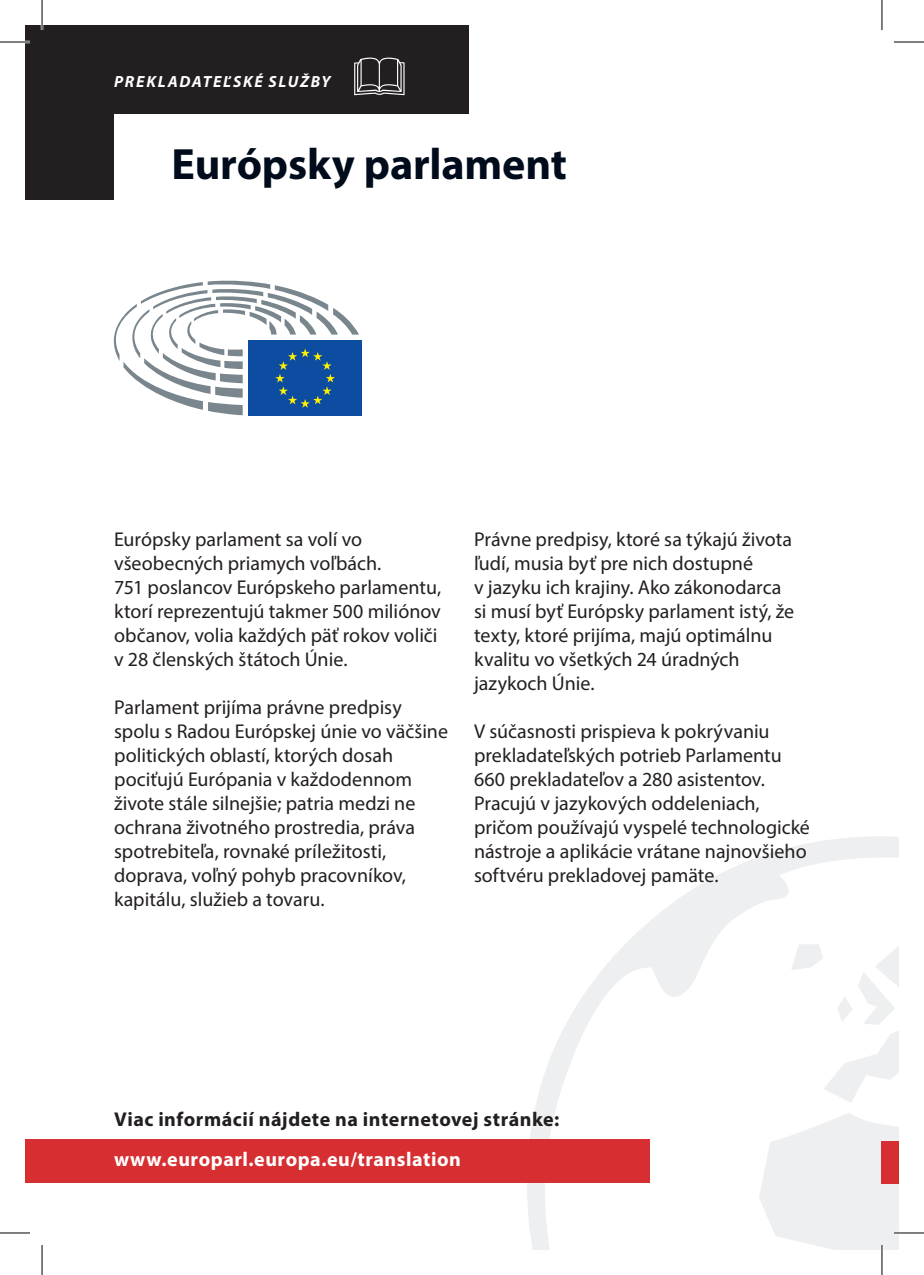
<style>
.page{position:relative;width:924px;height:1275px;background:#fff}
.page>*{position:absolute;margin:0;border:0;box-sizing:border-box;transform-origin:0 0}
.t1{font:700 44px "Myriad Pro";letter-spacing:-.005em;color:#000c1b}
.t2{font:20px/24px "Myriad Pro";color:#231f20}
.t3{font:700 20px "Myriad Pro";letter-spacing:.025em;color:#231f20}
.t4{font:700 20px "Myriad Pro";letter-spacing:.025em;color:#fff}
.t5{font:italic 700 16.2px "Myriad Pro";letter-spacing:.105em;color:#fff}
</style>
<div class="page">
<svg style="left:527px;top:836px;width:371px;height:414px"></svg>
<div style="left:25px;top:1139px;width:624px;height:43px;background:#d72e32"></div>
<div style="left:25px;top:25px;width:443px;height:174px;background:#231f20"></div>
<div style="left:114px;top:114px;width:767px;height:138px;background:#fff"></div>
<div style="left:881px;top:1141px;width:17px;height:42px;background:#d72e32"></div>
<svg style="left:354px;top:58px;width:50px;height:37px"></svg>
<div style="left:248px;top:340px;width:114px;height:76px;background:#0d4da1"></div>
<svg style="left:113px;top:280px;width:246px;height:135px"></svg>
<hr style="left:0;top:41px;width:30px;height:2px;background:#fff">
<hr style="left:893px;top:1231px;width:30px;height:3px;background:#fff">
<hr style="left:41px;top:0;width:2px;height:30px;background:#fff">
<hr style="left:880px;top:1245px;width:2px;height:30px;background:#fff">
<hr style="left:0;top:42px;width:30px;height:1px;background:#000">
<hr style="left:893px;top:42px;width:30px;height:1px;background:#000">
<hr style="left:0;top:1232px;width:30px;height:1px;background:#000">
<hr style="left:893px;top:1232px;width:30px;height:1px;background:#000">
<hr style="left:42px;top:0;width:1px;height:30px;background:#000">
<hr style="left:42px;top:1245px;width:1px;height:30px;background:#000">
<hr style="left:881px;top:0;width:1px;height:30px;background:#000">
<hr style="left:881px;top:1245px;width:1px;height:30px;background:#000">
<p class="t5" style="left:114px;top:71px;width:218px">PREKLADATEĽSKÉ SLUŽBY</p>
<h1 class="t1" style="left:171px;top:135px;width:397px">Európsky parlament</h1>
<p class="t2" style="left:114px;top:527px;width:328px">Európsky parlament sa volí vo všeobecných priamych voľbách.<br>751 poslancov Európskeho parlamentu, ktorí reprezentujú takmer 500 miliónov občanov, volia každých päť rokov voliči v 28 členských štátoch Únie.</p>
<p class="t2" style="left:114px;top:695px;width:335px">Parlament prijíma právne predpisy spolu s Radou Európskej únie vo väčšine politických oblastí, ktorých dosah pociťujú Európania v každodennom živote stále silnejšie; patria medzi ne ochrana životného prostredia, práva spotrebiteľa, rovnaké príležitosti, doprava, voľný pohyb pracovníkov, kapitálu, služieb a tovaru.</p>
<p class="t2" style="left:474px;top:527px;width:322px">Právne predpisy, ktoré sa týkajú života ľudí, musia byť pre nich dostupné<br>v jazyku ich krajiny. Ako zákonodarca si musí byť Európsky parlament istý, že texty, ktoré prijíma, majú optimálnu kvalitu vo všetkých 24 úradných jazykoch Únie.</p>
<p class="t2" style="left:474px;top:719px;width:337px">V súčasnosti prispieva k pokrývaniu prekladateľských potrieb Parlamentu 660 prekladateľov a 280 asistentov.<br>Pracujú v jazykových oddeleniach, pričom používajú vyspelé technologické nástroje a aplikácie vrátane najnovšieho softvéru prekladovej pamäte.</p>
<p class="t3" style="left:114px;top:1106px;width:446px">Viac informácií nájdete na internetovej stránke:</p>
<p class="t4" style="left:114px;top:1146px;width:348px">www.europarl.europa.eu/translation</p>
</div>
